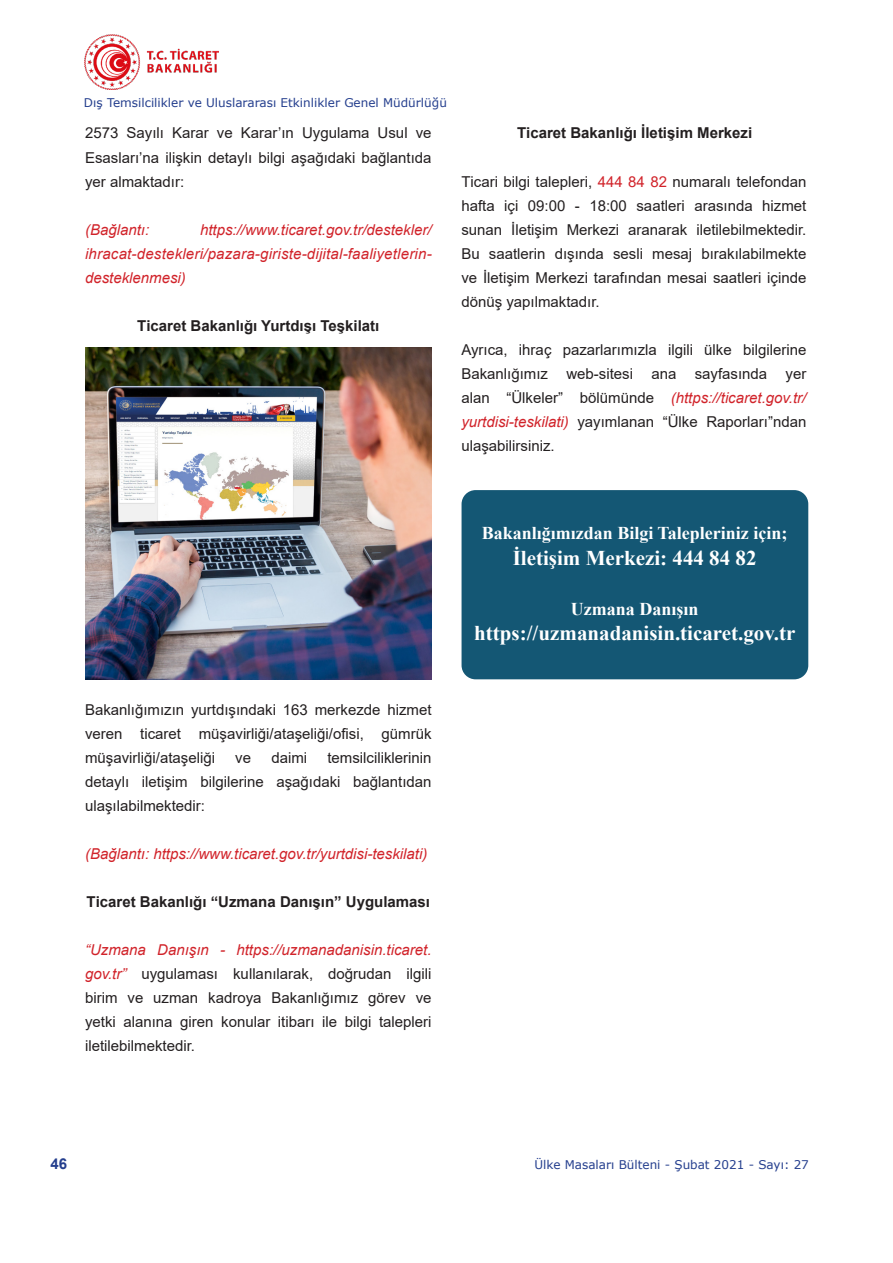
<style>
.page{position:relative;width:893px;height:1263px;background:#fff}
.page>*{position:absolute;margin:0;border:0;box-sizing:border-box;transform-origin:0 0}
.t1{font:700 21px "Times New Roman";color:#fff}
.t2{font:700 18px "Times New Roman";color:#fff}
.t3{font:15px/24px "Arial";color:#231f20;text-align:justify}
.t4{font:italic 15px/24px "Arial";color:#d1232a;text-align:justify}
.t5{font:700 15px "Arial";color:#231f20}
.t6{font:700 15px "Arial";color:#253f8e}
.t7{font:12px "Verdana";color:#253f8e}
.s1{color:#d1232a}
.s2{font-style:italic;color:#d1232a}
</style>
<div class="page">
<img style="left:85px;top:35px;width:133px;height:55px">
<img style="left:85px;top:347px;width:347px;height:332px">
<div style="left:462px;top:490px;width:346px;height:189px;background:#145774;border-radius:14px"></div>
<p class="t7" style="left:84px;top:94px;width:364px">Dış Temsilcilikler ve Uluslararası Etkinlikler Genel Müdürlüğü</p>
<p class="t3" style="left:85px;top:121px;width:348px">2573 Sayılı Karar ve Karar’ın Uygulama Usul ve Esasları’na ilişkin detaylı bilgi aşağıdaki bağlantıda yer almaktadır:</p>
<p class="t4" style="left:85px;top:217px;width:66px">(Bağlantı:</p>
<p class="t4" style="left:85px;top:217px;width:348px;text-indent:115px">https://www.ticaret.gov.tr/destekler/ ihracat-destekleri/pazara-giriste-dijital-faaliyetlerin&shy;desteklenmesi)</p>
<p class="t5" style="left:137px;top:315px;width:244px">Ticaret Bakanlığı Yurtdışı Teşkilatı</p>
<p class="t5" style="left:517px;top:123px;width:237px">Ticaret Bakanlığı İletişim Merkezi</p>
<p class="t3" style="left:461px;top:169px;width:347px">Ticari bilgi talepleri, <span class="s1">444 84 82</span> numaralı telefondan hafta içi 09:00 - 18:00 saatleri arasında hizmet sunan İletişim Merkezi aranarak iletilebilmektedir.<br>Bu saatlerin dışında sesli mesaj bırakılabilmekte ve İletişim Merkezi tarafından mesai saatleri içinde dönüş yapılmaktadır.</p>
<p class="t3" style="left:461px;top:337px;width:347px">Ayrıca, ihraç pazarlarımızla ilgili ülke bilgilerine Bakanlığımız web-sitesi ana sayfasında yer alan “Ülkeler” bölümünde <span class="s2">(https://ticaret.gov.tr/ yurtdisi-teskilati)</span> yayımlanan “Ülke Raporları”ndan ulaşabilirsiniz.</p>
<p class="t3" style="left:85px;top:697px;width:348px">Bakanlığımızın yurtdışındaki 163 merkezde hizmet veren ticaret müşavirliği/ataşeliği/ofisi, gümrük müşavirliği/ataşeliği</p>
<p class="t3" style="left:85px;top:745px;width:348px;text-indent:242px">temsilciliklerinin detaylı iletişim bilgilerine aşağıdaki bağlantıdan ulaşılabilmektedir:</p>
<p class="t4" style="left:85px;top:841px;width:344px">(Bağlantı: https://www.ticaret.gov.tr/yurtdisi-teskilati)</p>
<p class="t5" style="left:87px;top:891px;width:345px">Ticaret Bakanlığı “Uzmana Danışın” Uygulaması</p>
<p class="t3" style="left:85px;top:937px;width:348px"><span class="s2">“Uzmana Danışın - https://uzmanadanisin.ticaret. gov.tr”</span> uygulaması kullanılarak, doğrudan ilgili birim ve uzman kadroya Bakanlığımız görev ve yetki alanına giren konular itibarı ile bilgi talepleri iletilebilmektedir.</p>
<p class="t3" style="left:235px;top:745px;width:17px">ve</p>
<p class="t3" style="left:271px;top:745px;width:37px">daimi</p>
<p class="t2" style="left:482px;top:520px;width:307px">Bakanlığımızdan Bilgi Talepleriniz için;</p>
<p class="t1" style="left:513px;top:542px;width:245px">İletişim Merkezi: 444 84 82</p>
<p class="t2" style="left:571px;top:596px;width:129px">Uzmana Danışın</p>
<p class="t1" style="left:474px;top:618px;width:323px">https://uzmanadanisin.ticaret.gov.tr</p>
<p class="t6" style="left:51px;top:1153px;width:18px">46</p>
<p class="t7" style="left:534px;top:1157px;width:276px">Ülke Masaları Bülteni - Şubat 2021 - Sayı: 27</p>
</div>
